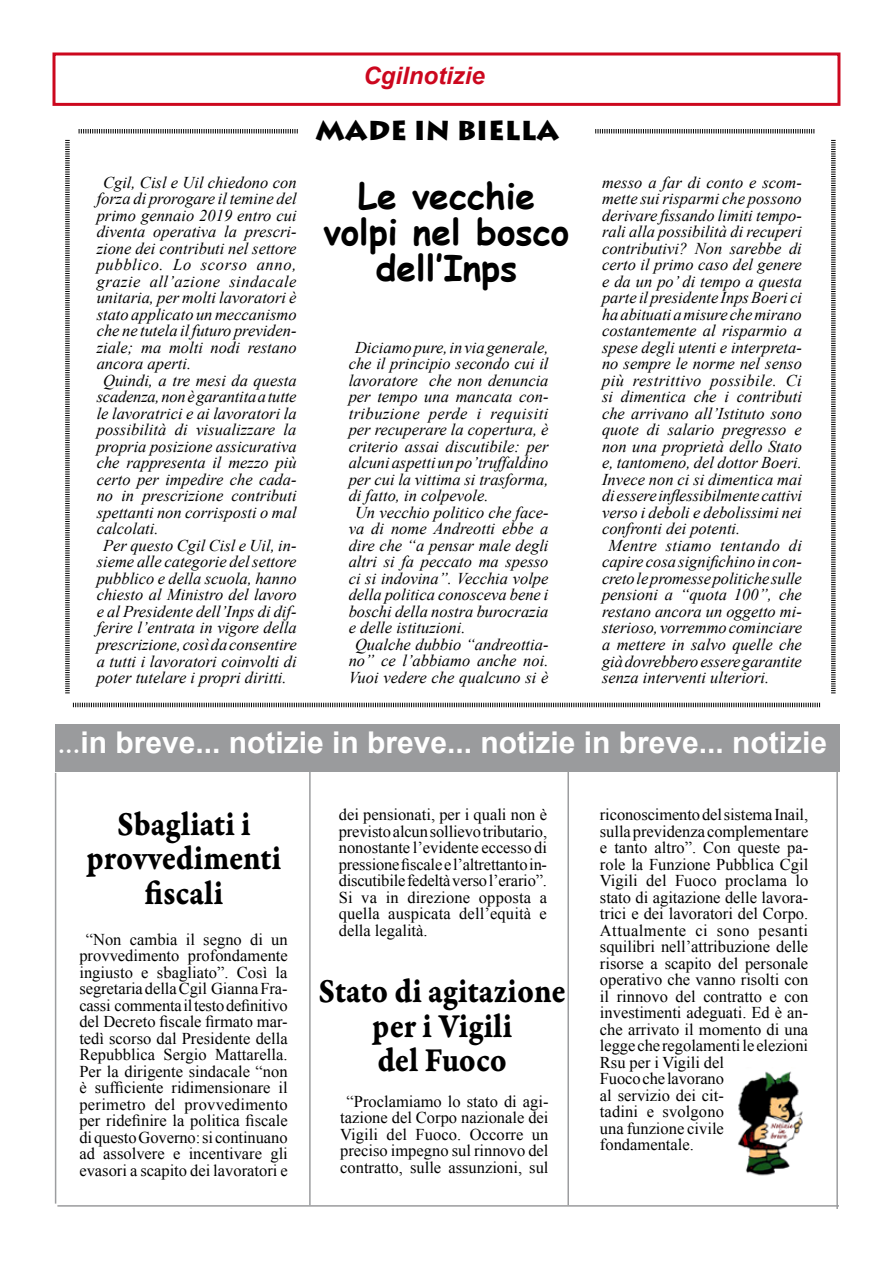
<style>
.page{position:relative;width:893px;height:1263px;background:#fff}
.page>*{position:absolute;margin:0;border:0;box-sizing:border-box;transform-origin:0 0}
.t1{font:36px/34.5px "Garamond Premr Pro Bd Capt";color:#000;text-align:center;scale:.86 1}
.t2{font:700 35.7px/36px "Comic Sans MS";color:#000;text-align:center}
.t3{font:700 30px "Arial";color:#fff}
.t4{font:900 27px "Lithos Pro";color:#000}
.t5{font:italic 700 24px "Arial";color:#cc071e}
.t6{font:italic 16.5px "Times New Roman";color:#000}
.t7{font:16.5px/16.5px "Times New Roman";color:#000;text-align:center}
.t8{font:italic 16.5px "Times New Roman";letter-spacing:.025em;color:#000}
.t9{font:italic 16.5px "Times New Roman";letter-spacing:.03em;color:#000}
.t10{font:italic 16.5px "Times New Roman";letter-spacing:.04em;color:#000}
.t11{font:italic 16.5px "Times New Roman";letter-spacing:.02em;color:#000}
.s1{font-family:"Trajan Pro"}
</style>
<div class="page">
<div style="left:52px;top:52px;width:788px;height:54px;border:3px solid #cc071e"></div>
<svg style="left:831px;top:140px;width:5px;height:554px"></svg>
<svg style="left:73px;top:702px;width:747px;height:6px"></svg>
<svg style="left:79px;top:129px;width:219px;height:4px"></svg>
<svg style="left:595px;top:129px;width:219px;height:4px"></svg>
<div style="left:55px;top:724px;width:785px;height:47px;background:#9a9b9d"></div>
<hr style="left:309px;top:770px;width:2px;height:435px;background:#9c9d9f">
<hr style="left:55px;top:773px;width:1px;height:430px;background:#9c9d9f">
<hr style="left:836px;top:770px;width:2px;height:439px;background:#9c9d9f">
<hr style="left:57px;top:1205px;width:782px;height:1px;background:#9a9b9d">
<hr style="left:567px;top:771px;width:2px;height:434px;background:#9c9d9f">
<svg style="left:65px;top:140px;width:5px;height:554px"></svg>
<img style="left:738px;top:1071px;width:65px;height:105px">
<p class="t6" style="left:103px;top:171px;width:195px">Cgil, Cisl e Uil chiedono con</p>
<p class="t6" style="left:97px;top:188px;width:201px">forza di prorogare il temine del</p>
<p class="t6" style="left:97px;top:204px;width:201px">primo gennaio 2019 entro cui</p>
<p class="t6" style="left:97px;top:221px;width:201px">diventa operativa la prescri-</p>
<p class="t6" style="left:97px;top:237px;width:201px">zione dei contributi nel settore</p>
<p class="t10" style="left:97px;top:254px;width:201px">pubblico. Lo scorso anno,</p>
<p class="t9" style="left:97px;top:270px;width:201px">grazie all’azione sindacale</p>
<p class="t6" style="left:97px;top:287px;width:201px">unitaria, per molti lavoratori è</p>
<p class="t6" style="left:97px;top:303px;width:201px">stato applicato un meccanismo</p>
<p class="t6" style="left:97px;top:320px;width:201px">che ne tutela il futuro previden-</p>
<p class="t6" style="left:97px;top:336px;width:201px">ziale; ma molti nodi restano</p>
<p class="t6" style="left:97px;top:353px;width:96px">ancora aperti.</p>
<p class="t6" style="left:103px;top:369px;width:195px">Quindi, a tre mesi da questa</p>
<p class="t6" style="left:97px;top:386px;width:201px">scadenza, non è garantita a tutte</p>
<p class="t6" style="left:97px;top:402px;width:201px">le lavoratrici e ai lavoratori la</p>
<p class="t6" style="left:97px;top:419px;width:201px">possibilità di visualizzare la</p>
<p class="t6" style="left:97px;top:435px;width:201px">propria posizione assicurativa</p>
<p class="t6" style="left:97px;top:452px;width:201px">che rappresenta il mezzo più</p>
<p class="t6" style="left:97px;top:468px;width:201px">certo per impedire che cada-</p>
<p class="t6" style="left:97px;top:485px;width:201px">no in prescrizione contributi</p>
<p class="t6" style="left:97px;top:501px;width:201px">spettanti non corrisposti o mal</p>
<p class="t6" style="left:97px;top:518px;width:63px">calcolati.</p>
<p class="t6" style="left:103px;top:534px;width:195px">Per questo Cgil Cisl e Uil, in-</p>
<p class="t6" style="left:97px;top:551px;width:201px">sieme alle categorie del settore</p>
<p class="t6" style="left:97px;top:567px;width:201px">pubblico e della scuola, hanno</p>
<p class="t6" style="left:97px;top:584px;width:201px">chiesto al Ministro del lavoro</p>
<p class="t6" style="left:97px;top:600px;width:201px">e al Presidente dell’Inps di dif-</p>
<p class="t6" style="left:97px;top:617px;width:201px">ferire l’entrata in vigore della</p>
<p class="t6" style="left:97px;top:633px;width:201px">prescrizione, così da consentire</p>
<p class="t6" style="left:97px;top:650px;width:201px">a tutti i lavoratori coinvolti di</p>
<p class="t6" style="left:97px;top:666px;width:191px">poter tutelare i propri diritti.</p>
<h3 class="t5" style="left:364px;top:60px;width:123px">Cgilnotizie</h3>
<h3 class="t4" style="left:316px;top:113px;width:245px">MADE IN BIELLA</h3>
<h2 class="t2" style="left:324px;top:177px;width:247px">Le vecchie volpi nel bosco dell’Inps</h2>
<p class="t6" style="left:355px;top:336px;width:195px">Diciamo pure, in via generale,</p>
<p class="t6" style="left:349px;top:352px;width:201px">che il principio secondo cui il</p>
<p class="t6" style="left:349px;top:369px;width:201px">lavoratore che non denuncia</p>
<p class="t6" style="left:349px;top:385px;width:201px">per tempo una mancata con-</p>
<p class="t8" style="left:349px;top:402px;width:201px">tribuzione perde i requisiti</p>
<p class="t6" style="left:349px;top:418px;width:201px">per recuperare la copertura, è</p>
<p class="t6" style="left:349px;top:435px;width:201px">criterio assai discutibile: per</p>
<p class="t6" style="left:349px;top:451px;width:201px">alcuni aspetti un po’ truffaldino</p>
<p class="t6" style="left:349px;top:468px;width:201px">per cui la vittima si trasforma,</p>
<p class="t6" style="left:349px;top:484px;width:141px">di fatto, in colpevole.</p>
<p class="t6" style="left:355px;top:501px;width:195px">Un vecchio politico che face-</p>
<p class="t6" style="left:349px;top:517px;width:201px">va di nome Andreotti ebbe a</p>
<p class="t6" style="left:349px;top:534px;width:201px">dire che “a pensar male degli</p>
<p class="t6" style="left:349px;top:550px;width:201px">altri si fa peccato ma spesso</p>
<p class="t6" style="left:349px;top:567px;width:201px">ci si indovina”. Vecchia volpe</p>
<p class="t6" style="left:349px;top:583px;width:201px">della politica conosceva bene i</p>
<p class="t6" style="left:349px;top:600px;width:201px">boschi della nostra burocrazia</p>
<p class="t6" style="left:349px;top:616px;width:118px">e delle istituzioni.</p>
<p class="t6" style="left:355px;top:633px;width:195px">Qualche dubbio “andreottia-</p>
<p class="t6" style="left:349px;top:649px;width:201px">no” ce l’abbiamo anche noi.</p>
<p class="t6" style="left:349px;top:666px;width:201px">Vuoi vedere che qualcuno si è</p>
<p class="t6" style="left:602px;top:171px;width:201px">messo a far di conto e scom-</p>
<p class="t6" style="left:602px;top:188px;width:201px">mette sui risparmi che possono</p>
<p class="t6" style="left:602px;top:204px;width:201px">derivare fissando limiti tempo-</p>
<p class="t6" style="left:602px;top:221px;width:201px">rali alla possibilità di recuperi</p>
<p class="t6" style="left:602px;top:237px;width:201px">contributivi? Non sarebbe di</p>
<p class="t6" style="left:602px;top:254px;width:201px">certo il primo caso del genere</p>
<p class="t6" style="left:602px;top:270px;width:201px">e da un po’ di tempo a questa</p>
<p class="t6" style="left:602px;top:287px;width:201px">parte il presidente Inps Boeri ci</p>
<p class="t6" style="left:602px;top:303px;width:201px">ha abituati a misure che mirano</p>
<p class="t6" style="left:602px;top:320px;width:201px">costantemente al risparmio a</p>
<p class="t6" style="left:602px;top:336px;width:201px">spese degli utenti e interpreta-</p>
<p class="t6" style="left:602px;top:353px;width:201px">no sempre le norme nel senso</p>
<p class="t8" style="left:602px;top:369px;width:201px">più restrittivo possibile. Ci</p>
<p class="t6" style="left:602px;top:386px;width:201px">si dimentica che i contributi</p>
<p class="t6" style="left:602px;top:402px;width:201px">che arrivano all’Istituto sono</p>
<p class="t6" style="left:602px;top:419px;width:201px">quote di salario pregresso e</p>
<p class="t6" style="left:602px;top:435px;width:201px">non una proprietà dello Stato</p>
<p class="t6" style="left:602px;top:452px;width:201px">e, tantomeno, del dottor Boeri.</p>
<p class="t6" style="left:602px;top:468px;width:201px">Invece non ci si dimentica mai</p>
<p class="t6" style="left:602px;top:485px;width:201px">di essere inflessibilmente cattivi</p>
<p class="t6" style="left:602px;top:501px;width:201px">verso i deboli e debolissimi nei</p>
<p class="t6" style="left:602px;top:518px;width:140px">confronti dei potenti.</p>
<p class="t11" style="left:608px;top:534px;width:195px">Mentre stiamo tentando di</p>
<p class="t6" style="left:602px;top:551px;width:201px">capire cosa significhino in con-</p>
<p class="t6" style="left:602px;top:567px;width:201px">creto le promesse politiche sulle</p>
<p class="t6" style="left:602px;top:584px;width:201px">pensioni a “quota 100”, che</p>
<p class="t6" style="left:602px;top:600px;width:201px">restano ancora un oggetto mi-</p>
<p class="t6" style="left:602px;top:617px;width:201px">sterioso, vorremmo cominciare</p>
<p class="t6" style="left:602px;top:633px;width:201px">a mettere in salvo quelle che</p>
<p class="t6" style="left:602px;top:650px;width:201px">già dovrebbero essere garantite</p>
<p class="t6" style="left:602px;top:666px;width:169px">senza interventi ulteriori.</p>
<h3 class="t3" style="left:58px;top:723px;width:771px"><span class="s1">...</span>in breve... notizie in breve... notizie in breve... notizie</h3>
<h1 class="t1" style="left:86px;top:807px;width:228px">Sbagliati i provvedimenti fiscali</h1>
<p class="t7" style="left:79px;top:931px;width:210px">“Non cambia il segno di un provvedimento profondamente ingiusto e sbagliato”. Così la segretaria della Cgil Gianna Fra&shy;cassi commenta il testo definitivo del Decreto fiscale firmato mar&shy;tedì scorso dal Presidente della<br>Repubblica Sergio Mattarella.<br>Per la dirigente sindacale “non è sufficiente ridimensionare il perimetro del provvedimento per ridefinire la politica fiscale di questo Governo: si continuano ad assolvere e incentivare gli evasori a scapito dei lavoratori e</p>
<p class="t7" style="left:339px;top:806px;width:210px;text-align:justify">dei pensionati, per i quali non è previsto alcun sollievo tributario, nonostante l’evidente eccesso di pressione fiscale e l’altrettanto in&shy;discutibile fedeltà verso l’erario”.<br>Si va in direzione opposta a quella auspicata dell’equità e della legalità.</p>
<h1 class="t1" style="left:318px;top:975px;width:289px">Stato di agitazione per i Vigili<br>del Fuoco</h1>
<p class="t7" style="left:340px;top:1093px;width:210px">“Proclamiamo lo stato di agi&shy;tazione del Corpo nazionale dei<br>Vigili del Fuoco. Occorre un preciso impegno sul rinnovo del contratto, sulle assunzioni, sul</p>
<p class="t7" style="left:600px;top:806px;width:210px;text-align:left">riconoscimento del sistema Inail, sulla previdenza complementare e tanto altro”. Con queste pa&shy;role la Funzione Pubblica Cgil<br>Vigili del Fuoco proclama lo stato di agitazione delle lavora&shy;trici e dei lavoratori del Corpo.<br>Attualmente ci sono pesanti squilibri nell’attribuzione delle risorse a scapito del personale operativo che vanno risolti con il rinnovo del contratto e con investimenti adeguati. Ed è an&shy;che arrivato il momento di una legge che regolamenti le elezioni<br>Rsu per i Vigili del<br>Fuoco che lavorano<br>al servizio dei cit-<br>tadini e svolgono<br>una funzione civile fondamentale.</p>
</div>
